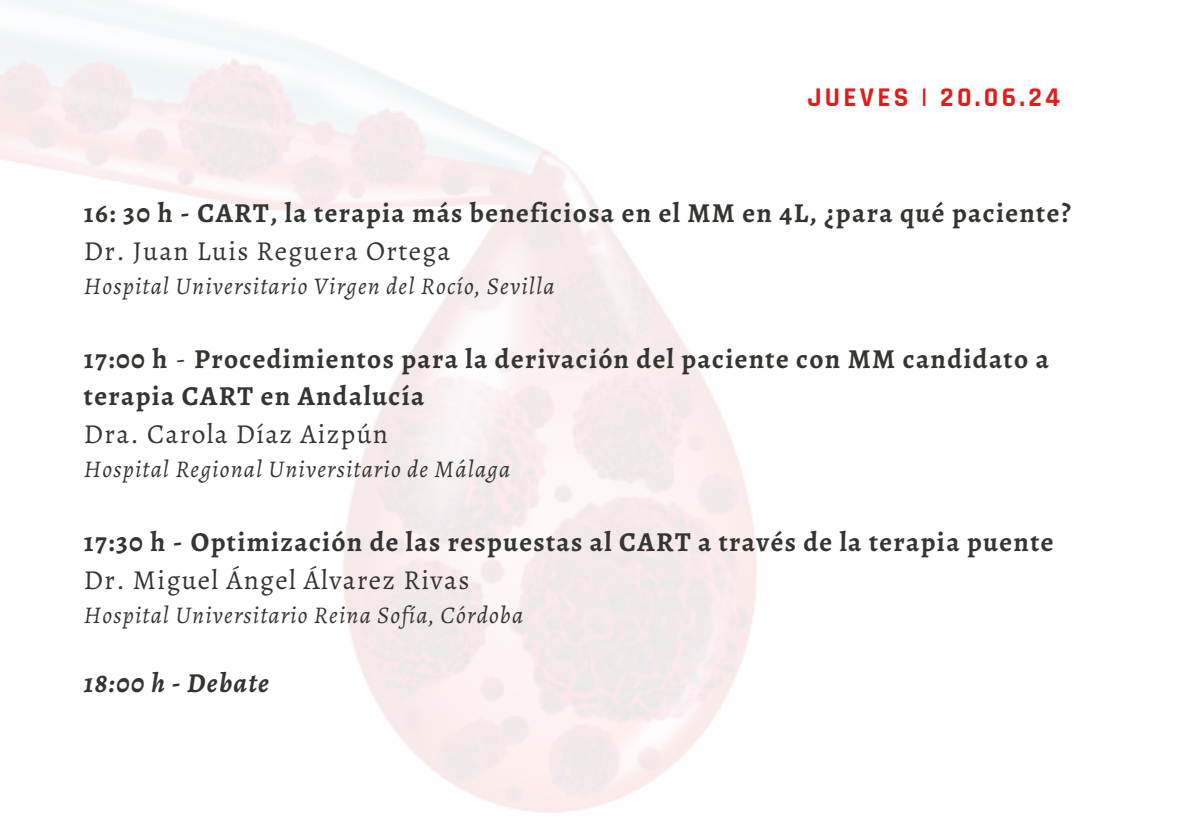
<style>
.page{position:relative;width:1191px;height:839px;background:#fff}
.page>*{position:absolute;margin:0;border:0;box-sizing:border-box;transform-origin:0 0}
.t1{font:700 27.4px/37.6px "Alegreya";letter-spacing:.05em;color:#343431}
.t2{font:27.4px "Alegreya";letter-spacing:.05em;color:#343431}
.t3{font:700 27.4px "Rajdhani";letter-spacing:.12em;color:#e31c19}
.t4{font:italic 700 27.4px "Alegreya";letter-spacing:.05em;color:#343431}
.t5{font:italic 24px "Alegreya";letter-spacing:.05em;color:#343431}
.s1{font-weight:400}
</style>
<div class="page">
<p class="t3" style="left:807px;top:80px;width:254px">JUEVES | 20.06.24</p>
<p class="t1" style="left:84px;top:194px;width:989px">16: 30 h - CART, la terapia más beneficiosa en el MM en 4L, ¿para qué paciente?</p>
<h1 class="t2" style="left:84px;top:232px;width:368px">Dr. Juan Luis Reguera Ortega</h1>
<p class="t5" style="left:84px;top:270px;width:472px">Hospital Universitario Virgen del Rocío, Sevilla</p>
<p class="t1" style="left:84px;top:340px;width:967px">17:00 h <span class="s1">-</span> Procedimientos para la derivación del paciente con MM candidato a terapia CART en Andalucía</p>
<p class="t2" style="left:84px;top:415px;width:306px">Dra. Carola Díaz Aizpún</p>
<p class="t5" style="left:84px;top:453px;width:428px">Hospital Regional Universitario de Málaga</p>
<p class="t1" style="left:84px;top:523px;width:971px">17:30 h - Optimización de las respuestas al CART a través de la terapia puente</p>
<p class="t2" style="left:84px;top:560px;width:387px">Dr. Miguel Ángel Álvarez Rivas</p>
<p class="t5" style="left:84px;top:598px;width:441px">Hospital Universitario Reina Sofía, Córdoba</p>
<p class="t4" style="left:84px;top:664px;width:187px">18:00 h - Debate</p>
</div>
